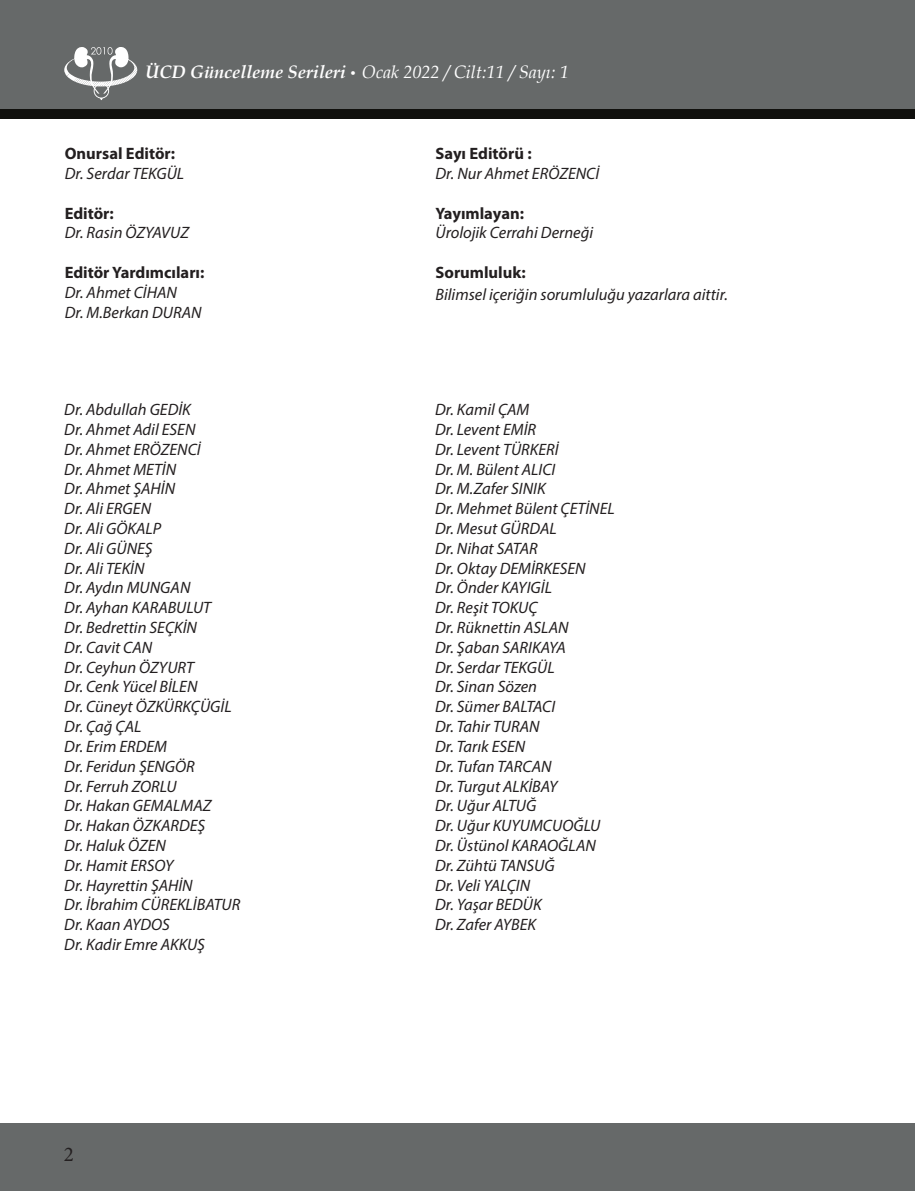
<style>
.page{position:relative;width:915px;height:1191px;background:#fff}
.page>*{position:absolute;margin:0;border:0;box-sizing:border-box;transform-origin:0 0}
.t1{font:21px "Minion Pro";color:#231f20}
.t2{font:italic 18px "Book Antiqua";color:#fff}
.t3{font:italic 16.5px/19.8px "Myriad Pro";color:#231f20}
.t4{font:700 16.5px "Myriad Pro";color:#231f20}
.s1{font-weight:700}
.s2{font-family:"Swiss 721 BT";font-weight:700;font-style:normal;font-stretch:condensed;font-size:24px}
</style>
<div class="page">
<div style="left:0;top:1123px;width:914px;height:68px;background:#666969"></div>
<hr style="left:914px;top:1123px;width:1px;height:68px;background:#666969">
<div style="left:0;top:0;width:914px;height:109px;background:#666969"></div>
<svg style="left:64px;top:47px;width:73px;height:53px"></svg>
<div style="left:0;top:109px;width:914px;height:10px;background:#10100d"></div>
<p class="t2" style="left:145px;top:59px;width:425px"><span class="s1">ÜCD Güncelleme Serileri</span> <span class="s2">∙</span> Ocak 2022 / Cilt:11 / Sayı: 1</p>
<p class="t4" style="left:65px;top:143px;width:112px">Onursal Editör:</p>
<p class="t3" style="left:65px;top:163px;width:121px">Dr. Serdar TEKGÜL</p>
<p class="t4" style="left:65px;top:202px;width:51px">Editör:</p>
<p class="t3" style="left:65px;top:223px;width:126px">Dr. Rasin ÖZYAVUZ</p>
<p class="t4" style="left:65px;top:262px;width:141px">Editör Yardımcıları:</p>
<p class="t3" style="left:65px;top:282px;width:138px">Dr. Ahmet CİHAN<br>Dr. M.Berkan DURAN</p>
<p class="t4" style="left:435px;top:143px;width:98px">Sayı Editörü :</p>
<p class="t3" style="left:435px;top:163px;width:165px">Dr. Nur Ahmet ERÖZENCİ</p>
<p class="t4" style="left:435px;top:202px;width:90px">Yayımlayan:</p>
<p class="t3" style="left:435px;top:223px;width:159px">Ürolojik Cerrahi Derneği</p>
<p class="t4" style="left:435px;top:262px;width:92px">Sorumluluk:</p>
<p class="t3" style="left:435px;top:284px;width:294px">Bilimsel içeriğin sorumluluğu yazarlara aittir.</p>
<p class="t3" style="left:64px;top:399px;width:178px">Dr. Abdullah GEDİK<br>Dr. Ahmet Adil ESEN<br>Dr. Ahmet ERÖZENCİ<br>Dr. Ahmet METİN<br>Dr. Ahmet ŞAHİN<br>Dr. Ali ERGEN<br>Dr. Ali GÖKALP<br>Dr. Ali GÜNEŞ<br>Dr. Ali TEKİN<br>Dr. Aydın MUNGAN<br>Dr. Ayhan KARABULUT<br>Dr. Bedrettin SEÇKİN<br>Dr. Cavit CAN<br>Dr. Ceyhun ÖZYURT<br>Dr. Cenk Yücel BİLEN<br>Dr. Cüneyt ÖZKÜRKÇÜGİL<br>Dr. Çağ ÇAL<br>Dr. Erim ERDEM<br>Dr. Feridun ŞENGÖR<br>Dr. Ferruh ZORLU<br>Dr. Hakan GEMALMAZ<br>Dr. Hakan ÖZKARDEŞ<br>Dr. Haluk ÖZEN<br>Dr. Hamit ERSOY<br>Dr. Hayrettin ŞAHİN<br>Dr. İbrahim CÜREKLİBATUR<br>Dr. Kaan AYDOS<br>Dr. Kadir Emre AKKUŞ</p>
<p class="t3" style="left:435px;top:399px;width:181px">Dr. Kamil ÇAM<br>Dr. Levent EMİR<br>Dr. Levent TÜRKERİ<br>Dr. M. Bülent ALICI<br>Dr. M.Zafer SINIK<br>Dr. Mehmet Bülent ÇETİNEL<br>Dr. Mesut GÜRDAL<br>Dr. Nihat SATAR<br>Dr. Oktay DEMİRKESEN<br>Dr. Önder KAYIGİL<br>Dr. Reşit TOKUÇ<br>Dr. Rüknettin ASLAN<br>Dr. Şaban SARIKAYA<br>Dr. Serdar TEKGÜL<br>Dr. Sinan Sözen<br>Dr. Sümer BALTACI<br>Dr. Tahir TURAN<br>Dr. Tarık ESEN<br>Dr. Tufan TARCAN<br>Dr. Turgut ALKİBAY<br>Dr. Uğur ALTUĞ<br>Dr. Uğur KUYUMCUOĞLU<br>Dr. Üstünol KARAOĞLAN<br>Dr. Zühtü TANSUĞ<br>Dr. Veli YALÇIN<br>Dr. Yaşar BEDÜK<br>Dr. Zafer AYBEK</p>
<p class="t1" style="left:64px;top:1140px;width:12px">2</p>
</div>
